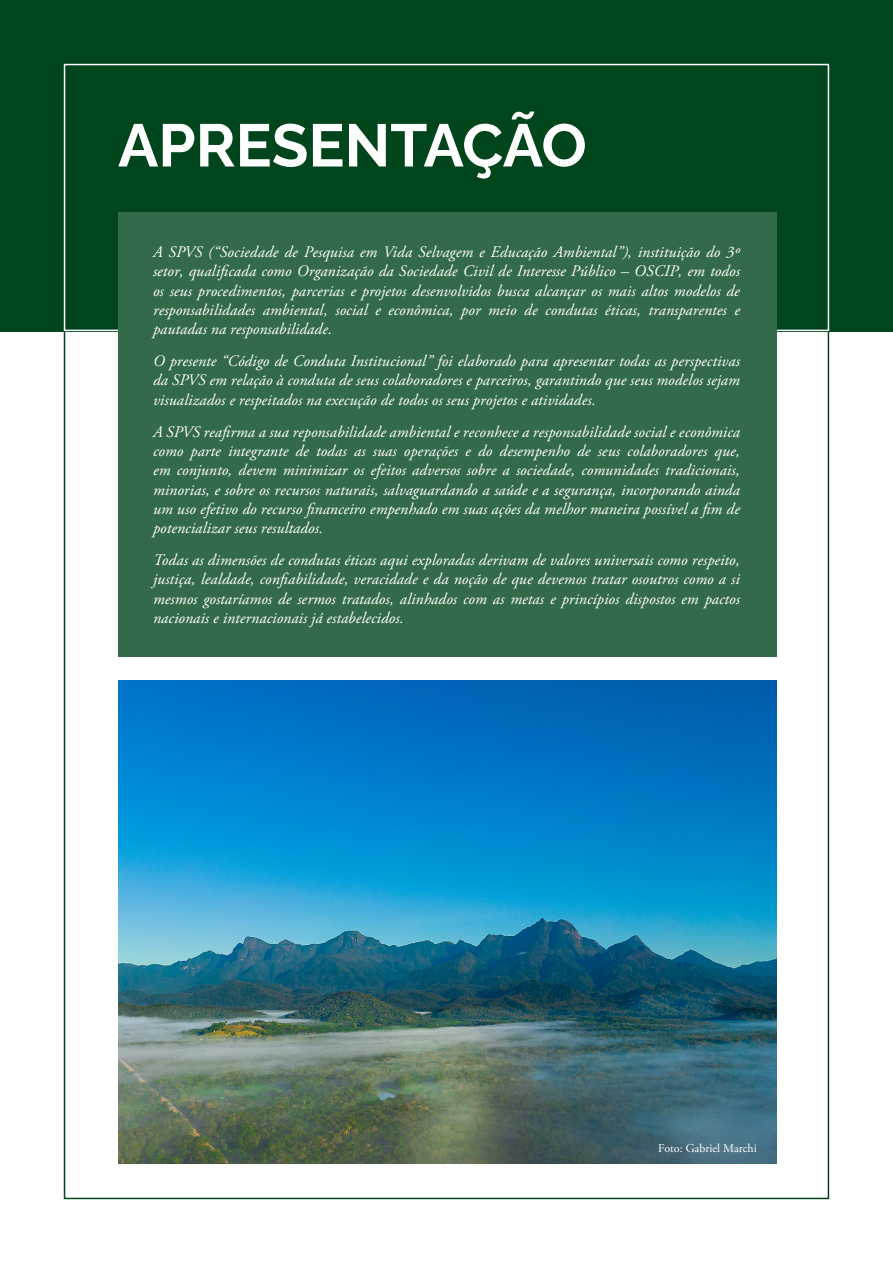
<style>
.page{position:relative;width:893px;height:1263px;background:#fff}
.page>*{position:absolute;margin:0;border:0;box-sizing:border-box;transform-origin:0 0}
.t1{font:100 60px "Raleway";color:#fff}
.t2{font:italic 16.05px/19.2px "Adobe Garamond Pro";letter-spacing:.005em;color:#fff;text-align:justify}
.t3{font:12px "Adobe Garamond Pro";color:#fff}
</style>
<div class="page">
<div style="left:0;top:0;width:893px;height:331px;background:#00451c"></div>
<div style="left:64px;top:64px;width:765px;height:267px;border:2px solid #fff"></div>
<img style="left:118px;top:680px;width:658px;height:484px">
<div style="left:118px;top:212px;width:658px;height:444px;background:#336a49"></div>
<h1 class="t1" style="left:118px;top:97px;width:470px">APRESENTAÇÃO</h1>
<p class="t2" style="left:153px;top:243px;width:588px">A SPVS (“Sociedade de Pesquisa em Vida Selvagem e Educação Ambiental”), instituição do 3º setor, qualificada como Organização da Sociedade Civil de Interesse Público – OSCIP, em todos os seus procedimentos, parcerias e projetos desenvolvidos busca alcançar os mais altos modelos de responsabilidades ambiental, social e econômica, por meio de condutas éticas, transparentes e pautadas na responsabilidade.</p>
<p class="t2" style="left:153px;top:352px;width:588px">O presente “Código de Conduta Institucional” foi elaborado para apresentar todas as perspectivas da SPVS em relação à conduta de seus colaboradores e parceiros, garantindo que seus modelos sejam visualizados e respeitados na execução de todos os seus projetos e atividades.</p>
<p class="t2" style="left:153px;top:422px;width:588px">A SPVS reafirma a sua reponsabilidade ambiental e reconhece a responsabilidade social e econômica como parte integrante de todas as suas operações e do desempenho de seus colaboradores que, em conjunto, devem minimizar os efeitos adversos sobre a sociedade, comunidades tradicionais, minorias, e sobre os recursos naturais, salvaguardando a saúde e a segurança, incorporando ainda um uso efetivo do recurso financeiro empenhado em suas ações da melhor maneira possível a fim de potencializar seus resultados.</p>
<p class="t2" style="left:153px;top:551px;width:588px">Todas as dimensões de condutas éticas aqui exploradas derivam de valores universais como respeito, justiça, lealdade, confiabilidade, veracidade e da noção de que devemos tratar osoutros como a si mesmos gostaríamos de sermos tratados, alinhados com as metas e princípios dispostos em pactos nacionais e internacionais já estabelecidos.</p>
<p class="t3" style="left:658px;top:1141px;width:100px">Foto: Gabriel Marchi</p>
</div>
